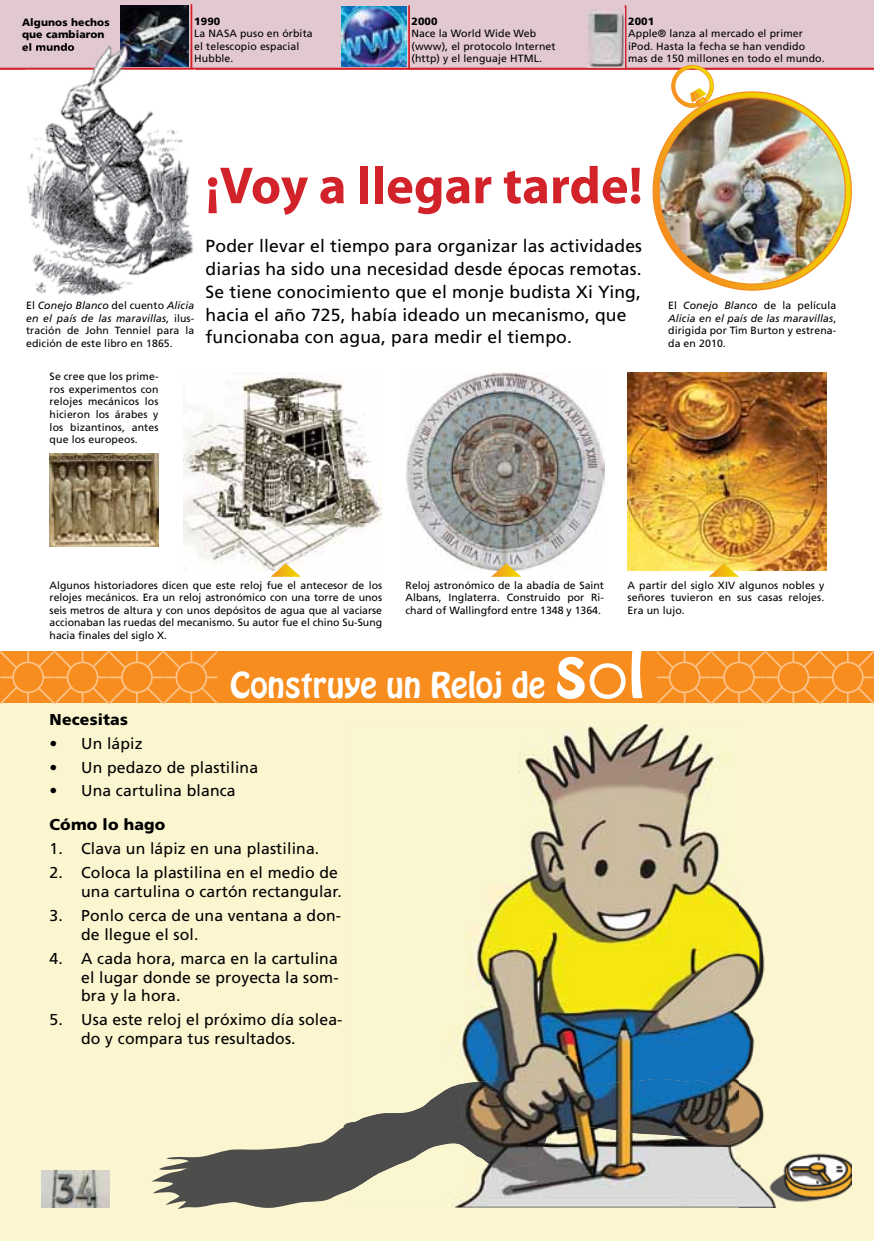
<style>
.page{position:relative;width:874px;height:1241px;background:#fff}
.page>*{position:absolute;margin:0;border:0;box-sizing:border-box;transform-origin:0 0}
.t1{font:700 52.5px "Myriad Pro";color:#d2232a}
.t2{font:31.5px "Hobo Std";color:#fff}
.t3{font:17.5px/22.8px "Frutiger";letter-spacing:.01em;color:#000}
.t4{font:15.75px/18.9px "Frutiger";letter-spacing:.01em;color:#000}
.t5{font:900 15.75px "Frutiger";letter-spacing:.01em;color:#000}
.t6{font:10.5px/12.6px "Frutiger";letter-spacing:.01em;color:#000;text-align:justify}
.t7{font:900 10.5px/12.6px "Frutiger";letter-spacing:.01em;color:#000}
.s1{font-style:italic}
.s2{font-size:63px}
.s3{font-family:"ITC Avant Garde MM 302 750";font-size:63px}
</style>
<div class="page">
<div style="left:0;top:702px;width:873px;height:538px;background:#fbf5d0"></div>
<svg style="left:151px;top:1123px;width:586px;height:85px;fill:#4d4d4c"></svg>
<div style="left:0;top:0;width:873px;height:69px;background:#e2c8d1"></div>
<hr style="left:408px;top:5px;width:2px;height:65px;background:#d2232a">
<hr style="left:624px;top:5px;width:2px;height:65px;background:#d2232a">
<hr style="left:190px;top:4px;width:2px;height:64px;background:#d2232a">
<img style="left:587px;top:9px;width:37px;height:56px">
<img style="left:120px;top:5px;width:68px;height:40px">
<img style="left:341px;top:7px;width:65px;height:58px">
<svg style="left:0;top:65px;width:873px;height:226px"></svg>
<img style="left:26px;top:45px;width:168px;height:251px">
<img style="left:26px;top:45px;width:48px;height:6px">
<img style="left:190px;top:45px;width:2px;height:23px">
<img style="left:183px;top:372px;width:199px;height:198px">
<img style="left:406px;top:372px;width:197px;height:198px">
<img style="left:627px;top:372px;width:198px;height:198px">
<img style="left:50px;top:453px;width:109px;height:93px">
<svg style="left:270px;top:563px;width:31px;height:13px"></svg>
<svg style="left:491px;top:563px;width:30px;height:13px"></svg>
<svg style="left:708px;top:563px;width:30px;height:13px"></svg>
<img style="left:42px;top:1170px;width:67px;height:37px">
<div style="left:0;top:651px;width:873px;height:51px;background:#f78d1e"></div>
<svg style="left:0;top:651px;width:217px;height:53px"></svg>
<svg style="left:656px;top:651px;width:217px;height:53px"></svg>
<img style="left:347px;top:724px;width:504px;height:483px">
<img style="left:347px;top:1078px;width:390px;height:113px">
<p class="t7" style="left:22px;top:16px;width:89px">Algunos hechos que cambiaron</p>
<p class="t7" style="left:411px;top:14px;width:28px">2000</p>
<p class="t7" style="left:194px;top:15px;width:28px">1990</p>
<p class="t6" style="left:194px;top:27px;width:120px;text-align:left">La NASA puso en órbita el telescopio espacial<br>Hubble.</p>
<p class="t6" style="left:411px;top:27px;width:146px;text-align:left">Nace la World Wide Web (www), el protocolo Internet (http) y el lenguaje HTML.</p>
<p class="t7" style="left:628px;top:14px;width:28px">2001</p>
<p class="t6" style="left:628px;top:27px;width:198px;text-align:left">Apple® lanza al mercado el primer iPod. Hasta la fecha se han vendido mas de 150 millones en todo el mundo.</p>
<h1 class="t1" style="left:205px;top:151px;width:438px">¡Voy a llegar tarde!</h1>
<p class="t3" style="left:205px;top:235px;width:438px">Poder llevar el tiempo para organizar las actividades diarias ha sido una necesidad desde épocas remotas.<br>Se tiene conocimiento que el monje budista Xi Ying, hacia el año 725, había ideado un mecanismo, que funcionaba con agua, para medir el tiempo.</p>
<p class="t6" style="left:26px;top:299px;width:170px">El <span class="s1">Conejo Blanco</span> del cuento <span class="s1">Alicia en el país de las maravillas</span>, ilus&shy;tración de John Tenniel para la edición de este libro en 1865.</p>
<p class="t6" style="left:667px;top:299px;width:170px">El <span class="s1">Conejo Blanco</span> de la película <span class="s1">Alicia en el país de las maravillas</span>, dirigida por Tim Burton y estrena&shy;da en 2010.</p>
<p class="t6" style="left:50px;top:370px;width:110px">Se cree que los prime&shy;ros experimentos con relojes mecánicos los hicieron los árabes y los bizantinos, antes que los europeos.</p>
<p class="t6" style="left:50px;top:578px;width:334px">Algunos historiadores dicen que este reloj fue el antecesor de los relojes mecánicos. Era un reloj astronómico con una torre de unos seis metros de altura y con unos depósitos de agua que al vaciarse accionaban las ruedas del mecanismo. Su autor fue el chino Su-Sung hacia finales del siglo X.</p>
<p class="t6" style="left:405px;top:578px;width:200px">Reloj astronómico de la abadía de Saint Albans, Inglaterra. Construido por Ri&shy;chard of Wallingford entre 1348 y 1364.</p>
<p class="t6" style="left:627px;top:578px;width:198px">A partir del siglo XIV algunos nobles y señores tuvieron en sus casas relojes.<br>Era un lujo.</p>
<h2 class="t2" style="left:230px;top:663px;width:415px">Construye un Reloj de <span class="s2">s</span><span class="s3">o</span><span class="s2">l</span></h2>
<h3 class="t5" style="left:50px;top:709px;width:80px">Necesitas</h3>
<h3 class="t4" style="left:50px;top:733px;width:94px">• Un lápiz</h3>
<h3 class="t4" style="left:50px;top:757px;width:210px">• Un pedazo de plastilina</h3>
<h3 class="t4" style="left:50px;top:781px;width:187px">• Una cartulina blanca</h3>
<h3 class="t5" style="left:50px;top:815px;width:117px">Cómo lo hago</h3>
<h3 class="t4" style="left:50px;top:839px;width:271px">1. Clava un lápiz en una plastilina.</h3>
<h3 class="t4" style="left:50px;top:863px;width:293px;text-align:right">2. Coloca la plastilina en el medio de una cartulina o cartón rectangular.</h3>
<h3 class="t4" style="left:81px;top:905px;width:261px;text-indent:-32px">3. Ponlo cerca de una ventana a don&shy;de llegue el sol.</h3>
<h3 class="t4" style="left:81px;top:948px;width:259px;text-align:justify;text-indent:-32px">4. A cada hora, marca en la cartulina el lugar donde se proyecta la som&shy;bra y la hora.</h3>
<h3 class="t4" style="left:81px;top:1010px;width:263px;text-indent:-32px">5. Usa este reloj el próximo día solea&shy;do y compara tus resultados.</h3>
</div>
